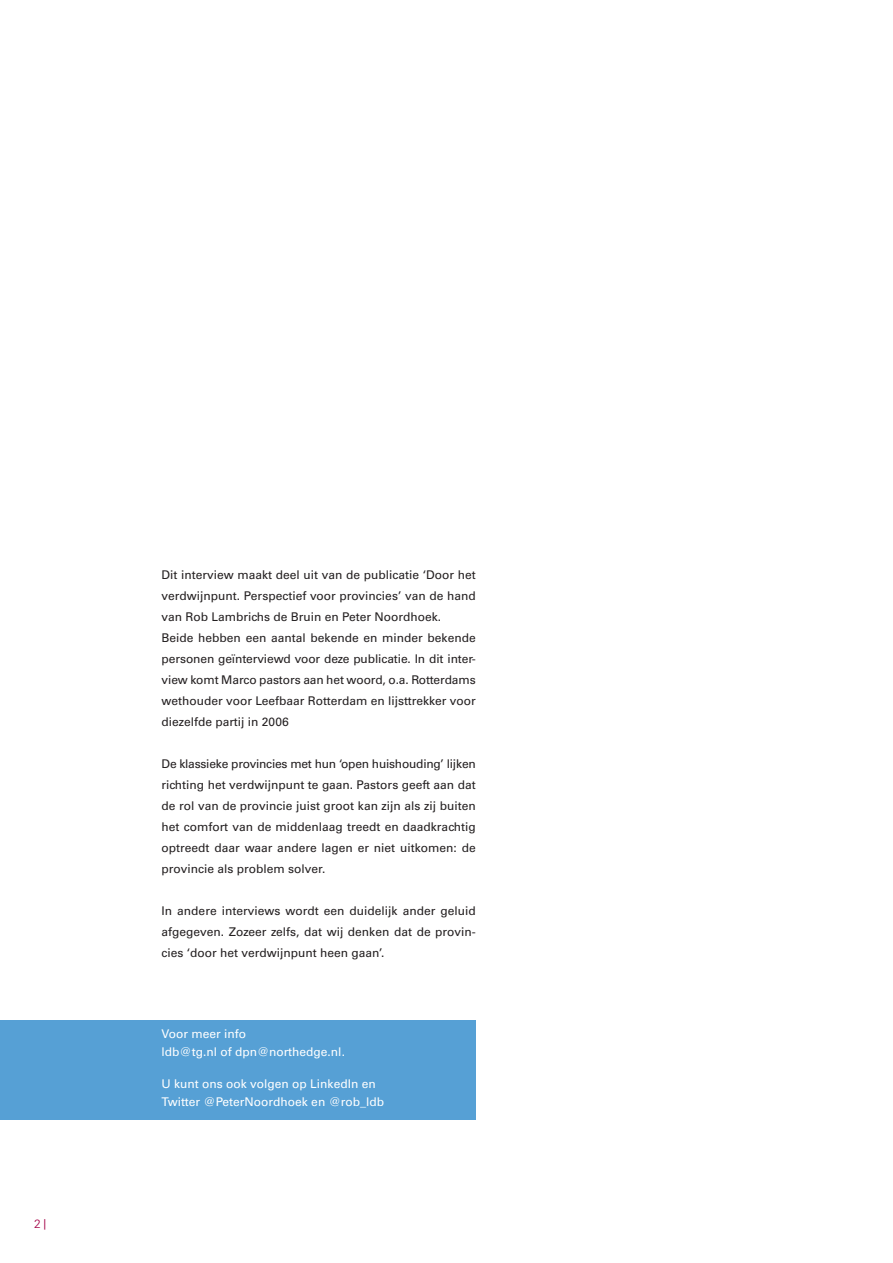
<style>
.page{position:relative;width:893px;height:1263px;background:#fff}
.page>*{position:absolute;margin:0;border:0;box-sizing:border-box;transform-origin:0 0}
.Platte_tekst{font:12px/21px "Univers LT Std";color:#231f20;text-align:justify}
.Platte_tekst-2{font:12px "Univers LT Std";color:#fff}
.t1{font:300 12px "Univers LT Std";color:#a30146}
.s1{font-weight:400;font-size:10.5px}
</style>
<div class="page">
<div style="left:0;top:1020px;width:476px;height:100px;background:#56a0d5"></div>
<p class="t1" style="left:34px;top:1217px;width:14px">2 <span class="s1">|</span></p>
<p class="Platte_tekst" style="left:162px;top:564px;width:316px">Dit interview maakt deel uit van de publicatie ‘Door het verdwijnpunt. Perspectief voor provincies’ van de hand van Rob Lambrichs de Bruin en Peter Noordhoek.</p>
<p class="Platte_tekst" style="left:162px;top:627px;width:316px">Beide hebben een aantal bekende en minder bekende personen geïnterviewd voor deze publicatie. In dit inter&shy;view komt Marco pastors aan het woord, o.a. Rotterdams wethouder voor Leefbaar Rotterdam en lijsttrekker voor diezelfde partij in 2006</p>
<p class="Platte_tekst" style="left:162px;top:753px;width:316px">De klassieke provincies met hun ‘open huishouding’ lijken richting het verdwijnpunt te gaan. Pastors geeft aan dat de rol van de provincie juist groot kan zijn als zij buiten het comfort van de middenlaag treedt en daadkrachtig optreedt daar waar andere lagen er niet uitkomen: de provincie als problem solver.</p>
<p class="Platte_tekst" style="left:162px;top:900px;width:316px">In andere interviews wordt een duidelijk ander geluid afgegeven. Zozeer zelfs, dat wij denken dat de provin&shy;cies ‘door het verdwijnpunt heen gaan’.</p>
<p class="Platte_tekst-2" style="left:162px;top:1027px;width:86px">Voor meer info</p>
<p class="Platte_tekst-2" style="left:162px;top:1045px;width:185px">ldb@tg.nl of dpn@northedge.nl.</p>
<p class="Platte_tekst-2" style="left:162px;top:1076px;width:216px">U kunt ons ook volgen op LinkedIn en</p>
<p class="Platte_tekst-2" style="left:162px;top:1094px;width:224px">Twitter @PeterNoordhoek en @rob_ldb</p>
</div>
